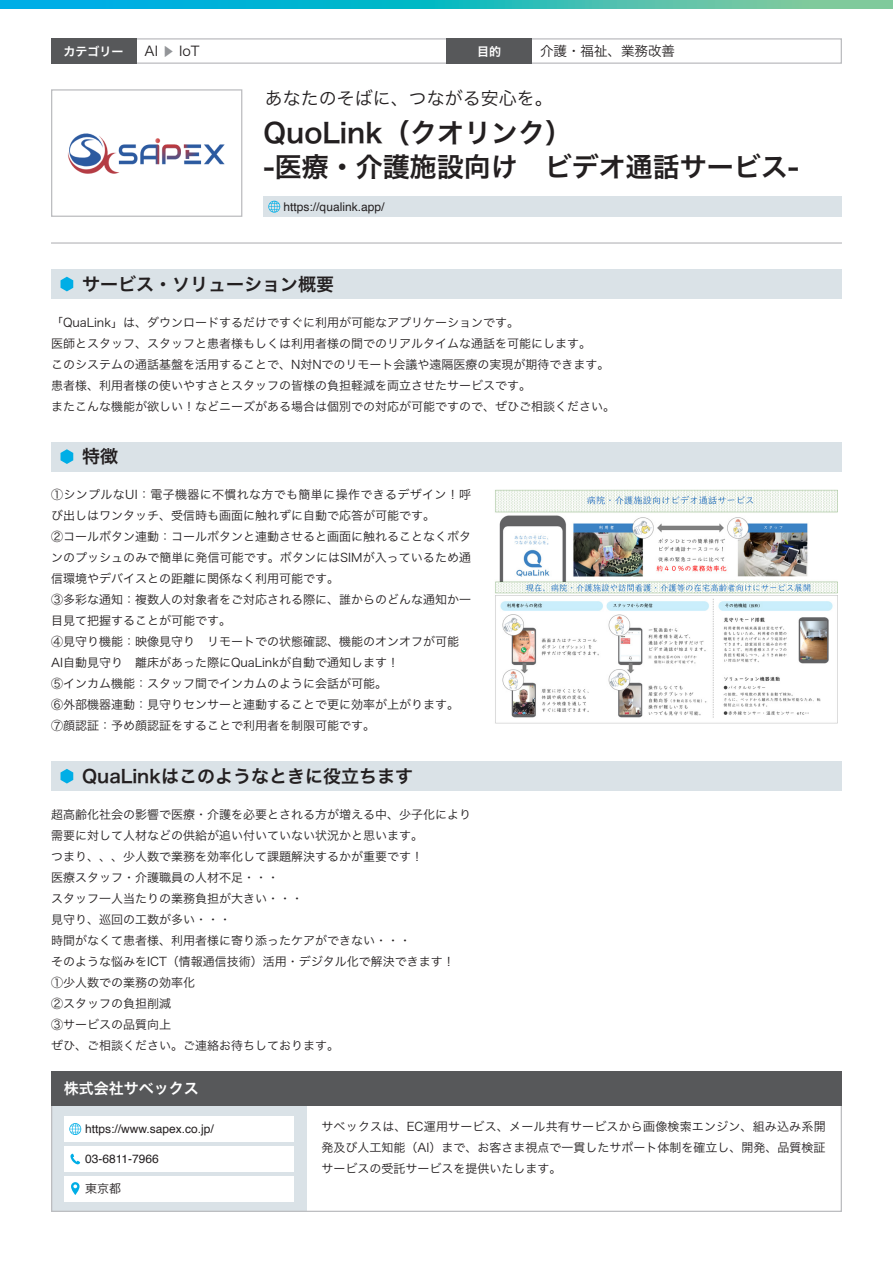
<style>
.page{position:relative;width:893px;height:1263px;background:#fff}
.page>*{position:absolute;margin:0;border:0;box-sizing:border-box;transform-origin:0 0}
.t1{font:27px/34.5px "Hira Kaku Pro N W6";color:#231f20}
.t2{font:18px "Hira Kaku Pro N W6";color:#231f20}
.t3{font:18px "Hira Kaku Pro N W3";color:#231f20}
.t4{font:15px "Hira Kaku Pro N W6";color:#fff}
.t5{font:13.5px "Hira Kaku Pro N W3";color:#231f20}
.t6{font:12px/21px "Hira Kaku Pro N W3";color:#231f20}
.t7{font:12px "Helvetica";color:#231f20}
.t8{font:12px "Hira Kaku Pro N W6";color:#fff}
.s1{font-size:12px;color:#939598}
</style>
<div class="page">
<div style="left:51px;top:1106px;width:255px;height:106px;background:#dae2e7"></div>
<div style="left:64px;top:1116px;width:229px;height:26px;background:#fff"></div>
<div style="left:64px;top:1146px;width:229px;height:25px;background:#fff"></div>
<div style="left:64px;top:1176px;width:229px;height:25px;background:#fff"></div>
<hr style="left:51px;top:242px;width:791px;height:2px;background:#bcbdc0">
<div style="left:51px;top:1071px;width:791px;height:35px;background:#57585a"></div>
<div style="left:51px;top:269px;width:791px;height:30px;background:#dae2e7"></div>
<svg style="left:61px;top:277px;width:12px;height:14px"></svg>
<div style="left:51px;top:442px;width:791px;height:29px;background:#dae2e7"></div>
<svg style="left:61px;top:449px;width:12px;height:15px"></svg>
<div style="left:51px;top:761px;width:791px;height:30px;background:#dae2e7"></div>
<svg style="left:61px;top:769px;width:12px;height:14px"></svg>
<svg style="left:0;top:0;width:893px;height:9px;background:#2bbac1"></svg>
<div style="left:51px;top:38px;width:791px;height:26px;border:1px solid #bcbdc0"></div>
<div style="left:51px;top:38px;width:85px;height:26px;background:#57585a"></div>
<div style="left:446px;top:38px;width:85px;height:26px;background:#57585a"></div>
<svg style="left:71px;top:1182px;width:9px;height:13px"></svg>
<svg style="left:70px;top:1153px;width:10px;height:12px"></svg>
<svg style="left:69px;top:1123px;width:12px;height:12px"></svg>
<img style="left:495px;top:489px;width:343px;height:235px">
<div style="left:264px;top:196px;width:578px;height:21px;background:#dae2e7"></div>
<svg style="left:268px;top:201px;width:12px;height:12px"></svg>
<img style="left:68px;top:133px;width:157px;height:41px">
<div style="left:51px;top:89px;width:191px;height:128px;border:1px solid #bcbdc0"></div>
<p class="t5" style="left:145px;top:39px;width:57px">AI <span class="s1">▶</span> IoT</p>
<p class="t5" style="left:540px;top:39px;width:136px">介護・福祉、業務改善</p>
<p class="t8" style="left:64px;top:40px;width:61px">カテゴリー</p>
<p class="t8" style="left:477px;top:40px;width:25px">目的</p>
<h2 class="t3" style="left:265px;top:82px;width:289px">あなたのそばに、つながる安心を。</h2>
<h1 class="t1" style="left:264px;top:114px;width:537px">QuoLink（クオリンク）<br>-医療・介護施設向け　ビデオ通話サービス-</h1>
<p class="t7" style="left:284px;top:197px;width:102px">https://qualink.app/</p>
<h2 class="t2" style="left:82px;top:268px;width:253px">サービス・ソリューション概要</h2>
<p class="t6" style="left:51px;top:311px;width:565px">「QuaLink」は、ダウンロードするだけですぐに利用が可能なアプリケーションです。<br>医師とスタッフ、スタッフと患者様もしくは利用者様の間でのリアルタイムな通話を可能にします。<br>このシステムの通話基盤を活用することで、N対Nでのリモート会議や遠隔医療の実現が期待できます。患者様、利用者様の使いやすさとスタッフの皆様の負担軽減を両立させたサービスです。<br>またこんな機能が欲しい！などニーズがある場合は個別での対応が可能ですので、ぜひご相談ください。</p>
<h2 class="t2" style="left:82px;top:440px;width:37px">特徴</h2>
<p class="t6" style="left:51px;top:483px;width:422px">①シンプルなUI：電子機器に不慣れな方でも簡単に操作できるデザイン！呼び出しはワンタッチ、受信時も画面に触れずに自動で応答が可能です。<br>②コールボタン連動：コールボタンと連動させると画面に触れることなくボタンのプッシュのみで簡単に発信可能です。ボタンにはSIMが入っているため通信環境やデバイスとの距離に関係なく利用可能です。<br>③多彩な通知：複数人の対象者をご対応される際に、誰からのどんな通知か一目見て把握することが可能です。<br>④見守り機能：映像見守り　リモートでの状態確認、機能のオンオフが可能AI自動見守り　離床があった際にQuaLinkが自動で通知します！<br>⑤インカム機能：スタッフ間でインカムのように会話が可能。<br>⑥外部機器連動：見守りセンサーと連動することで更に効率が上がります。⑦顔認証：予め顔認証をすることで利用者を制限可能です。</p>
<h2 class="t2" style="left:82px;top:760px;width:332px">QuaLinkはこのようなときに役立ちます</h2>
<p class="t6" style="left:51px;top:803px;width:421px">超高齢化社会の影響で医療・介護を必要とされる方が増える中、少子化により需要に対して人材などの供給が追い付いていない状況かと思います。<br>つまり、、、少人数で業務を効率化して課題解決するかが重要です！<br>医療スタッフ・介護職員の人材不足・・・<br>スタッフ一人当たりの業務負担が大きい・・・<br>見守り、巡回の工数が多い・・・<br>時間がなくて患者様、利用者様に寄り添ったケアができない・・・<br>そのような悩みをICT（情報通信技術）活用・デジタル化で解決できます！<br>①少人数での業務の効率化<br>②スタッフの負担削減<br>③サービスの品質向上<br>ぜひ、ご相談ください。ご連絡お待ちしております。</p>
<p class="t4" style="left:64px;top:1075px;width:136px">株式会社サベックス</p>
<p class="t7" style="left:85px;top:1120px;width:130px">https://www.sapex.co.jp/</p>
<p class="t7" style="left:85px;top:1150px;width:75px">03-6811-7966</p>
<p class="t6" style="left:85px;top:1177px;width:38px">東京都</p>
<p class="t6" style="left:321px;top:1115px;width:506px;text-align:justify">サベックスは、EC運用サービス、メール共有サービスから画像検索エンジン、組み込み系開発及び人工知能（AI）まで、お客さま視点で一貫したサポート体制を確立し、開発、品質検証サービスの受託サービスを提供いたします。</p>
</div>
